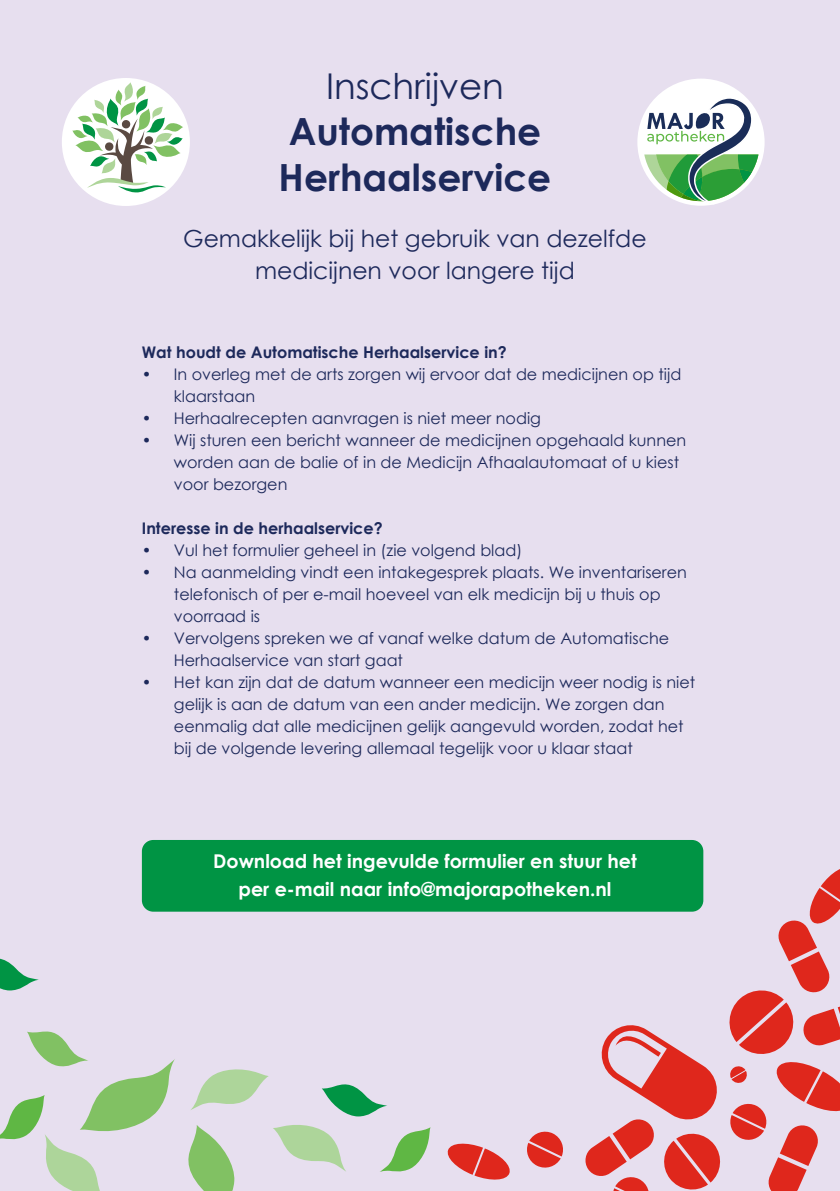
<style>
.page{position:relative;width:840px;height:1191px;background:#fff}
.page>*{position:absolute;margin:0;border:0;box-sizing:border-box;transform-origin:0 0}
.t1{font:700 37.4px/46px "Century Gothic";color:#1d295b}
.t2{font:35.6px "Century Gothic";color:#1d295b}
.t3{font:23.6px/32px "Century Gothic";color:#1d295b;text-align:center}
.t4{font:700 19px/28px "Century Gothic";color:#fff;text-align:center}
.t5{font:16px/22px "Century Gothic";color:#1d295b}
.t6{font:700 16px "Century Gothic";color:#1d295b}
</style>
<div class="page">
<div style="left:0;top:0;width:839px;height:1191px;background:#e7dfef"></div>
<div style="left:637px;top:79px;width:127px;height:127px;background:#fff;border-radius:50%"></div>
<svg style="left:644px;top:97px;width:114px;height:108px"></svg>
<svg style="left:527px;top:1131px;width:36px;height:37px"></svg>
<svg style="left:447px;top:1143px;width:63px;height:37px"></svg>
<svg style="left:583px;top:864px;width:256px;height:327px"></svg>
<svg style="left:191px;top:1069px;width:77px;height:41px"></svg>
<svg style="left:380px;top:1127px;width:50px;height:45px"></svg>
<svg style="left:273px;top:1125px;width:73px;height:47px"></svg>
<svg style="left:322px;top:1084px;width:65px;height:32px"></svg>
<svg style="left:0;top:958px;width:39px;height:32px"></svg>
<svg style="left:188px;top:1125px;width:47px;height:66px"></svg>
<svg style="left:0;top:1031px;width:175px;height:160px"></svg>
<div style="left:142px;top:840px;width:561px;height:71px;background:#009444;border-radius:11px"></div>
<div style="left:62px;top:78px;width:128px;height:128px;background:#fff;border-radius:50%"></div>
<svg style="left:72px;top:82px;width:111px;height:111px"></svg>
<h2 class="t2" style="left:326px;top:61px;width:179px">Inschrijven</h2>
<h1 class="t1" style="left:278px;top:107px;width:274px">Automatische<br>Herhaalservice</h1>
<h3 class="t3" style="left:183px;top:222px;width:465px">Gemakkelijk bij het gebruik van dezelfde medicijnen voor langere tijd</h3>
<p class="t6" style="left:142px;top:340px;width:366px">Wat houdt de Automatische Herhaalservice in?</p>
<p class="t5" style="left:174px;top:363px;width:508px;text-indent:-32px">• In overleg met de arts zorgen wij ervoor dat de medicijnen op tijd klaarstaan</p>
<p class="t5" style="left:142px;top:407px;width:400px">• Herhaalrecepten aanvragen is niet meer nodig</p>
<p class="t5" style="left:174px;top:429px;width:513px;text-indent:-32px">• Wij sturen een bericht wanneer de medicijnen opgehaald kunnen worden aan de balie of in de Medicijn Afhaalautomaat of u kiest voor bezorgen</p>
<p class="t6" style="left:142px;top:516px;width:242px">Interesse in de herhaalservice?</p>
<p class="t5" style="left:142px;top:539px;width:381px">• Vul het formulier geheel in (zie volgend blad)</p>
<p class="t5" style="left:174px;top:561px;width:514px;text-indent:-32px">• Na aanmelding vindt een intakegesprek plaats. We inventariseren telefonisch of per e-mail hoeveel van elk medicijn bij u thuis op voorraad is</p>
<p class="t5" style="left:174px;top:627px;width:496px;text-indent:-32px">• Vervolgens spreken we af vanaf welke datum de Automatische<br>Herhaalservice van start gaat</p>
<p class="t5" style="left:174px;top:671px;width:522px;text-indent:-32px">• Het kan zijn dat de datum wanneer een medicijn weer nodig is niet gelijk is aan de datum van een ander medicijn. We zorgen dan eenmalig dat alle medicijnen gelijk aangevuld worden, zodat het bij de volgende levering allemaal tegelijk voor u klaar staat</p>
<p class="t4" style="left:213px;top:845px;width:424px">Download het ingevulde formulier en stuur het per e-mail naar info@majorapotheken.nl</p>
</div>
